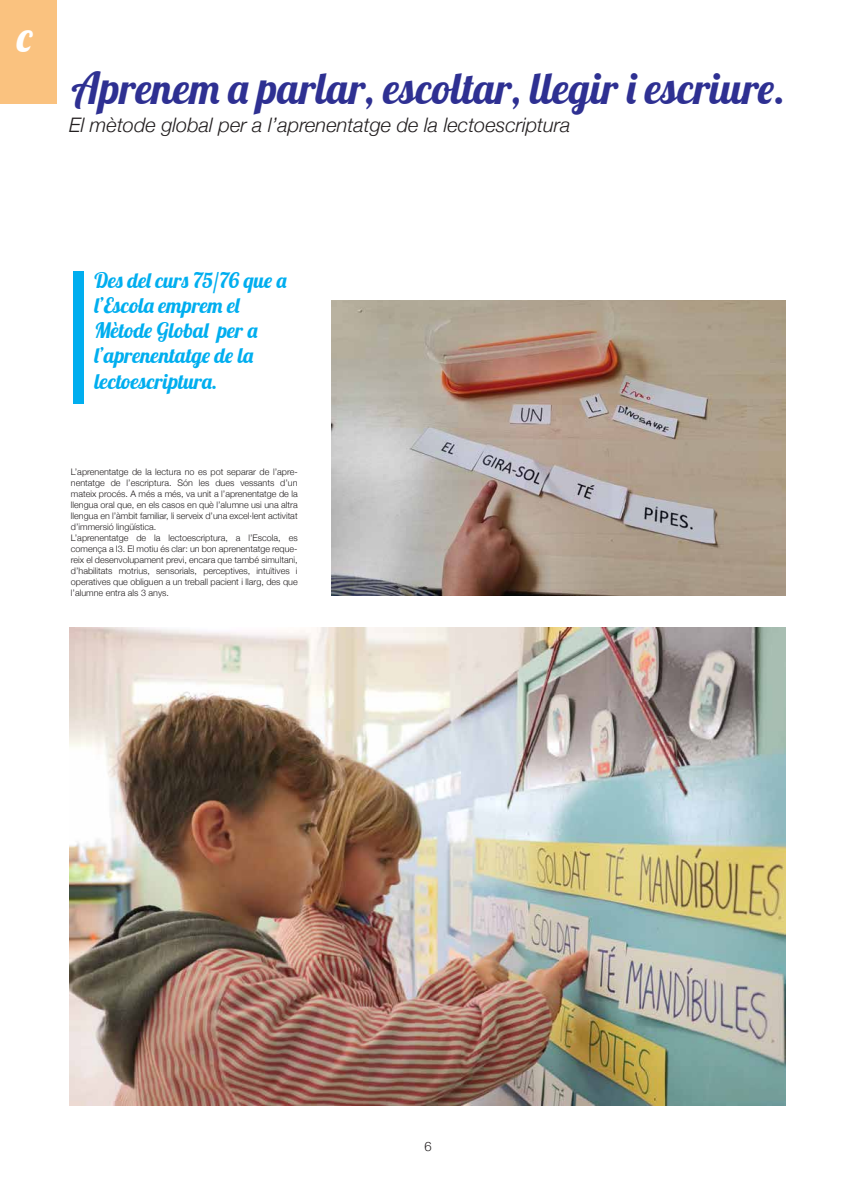
<style>
.page{position:relative;width:842px;height:1191px;background:#fff}
.page>*{position:absolute;margin:0;border:0;box-sizing:border-box;transform-origin:0 0}
.t1{font:43px "Lobster";color:#2e3092}
.t2{font:43px "Lobster";color:#fff}
.t3{font:20.9px/25.1px "Lobster";color:#00aeef}
.t4{font:italic 300 20px "Helvetica Neue";color:#231f20}
.t5{font:300 13px "Helvetica Neue";color:#231f20}
.t6{font:300 9px/11px "Helvetica Neue";color:#231f20}
</style>
<div class="page">
<img style="left:69px;top:628px;width:716px;height:477px">
<div style="left:73px;top:271px;width:10px;height:132px;background:#00aeef"></div>
<div style="left:0;top:0;width:57px;height:104px;background:#fac27f"></div>
<img style="left:332px;top:300px;width:453px;height:295px">
<h1 class="t2" style="left:17px;top:9px;width:18px">c</h1>
<h1 class="t1" style="left:72px;top:61px;width:715px">Aprenem a parlar, escoltar, llegir i escriure.</h1>
<h3 class="t4" style="left:69px;top:109px;width:503px">El mètode global per a l’aprenentatge de la lectoescriptura</h3>
<h2 class="t3" style="left:94px;top:270px;width:194px">Des del curs 75/76 que a l’Escola emprem el<br>Mètode Global per a l’aprenentatge de la lectoescriptura.</h2>
<p class="t6" style="left:71px;top:465px;width:228px">L’aprenentatge de la lectura no es pot separar de l’apre&shy;nentatge de l’escriptura. Són les dues vessants d’un mateix procés. A més a més, va unit a l’aprenentatge de la llengua oral que, en els casos en què l’alumne usi una altra llengua en l’àmbit familiar, li serveix d’una excel·lent activitat d’immersió lingüística.<br>L’aprenentatge de la lectoescriptura, a l’Escola, es comença a I3. El motiu és clar: un bon aprenentatge reque&shy;reix el desenvolupament previ, encara que també simultani, d’habilitats motrius, sensorials, perceptives, intuïtives i operatives que obliguen a un treball pacient i llarg, des que l’alumne entra als 3 anys.</p>
<h3 class="t5" style="left:424px;top:1135px;width:9px">6</h3>
</div>
